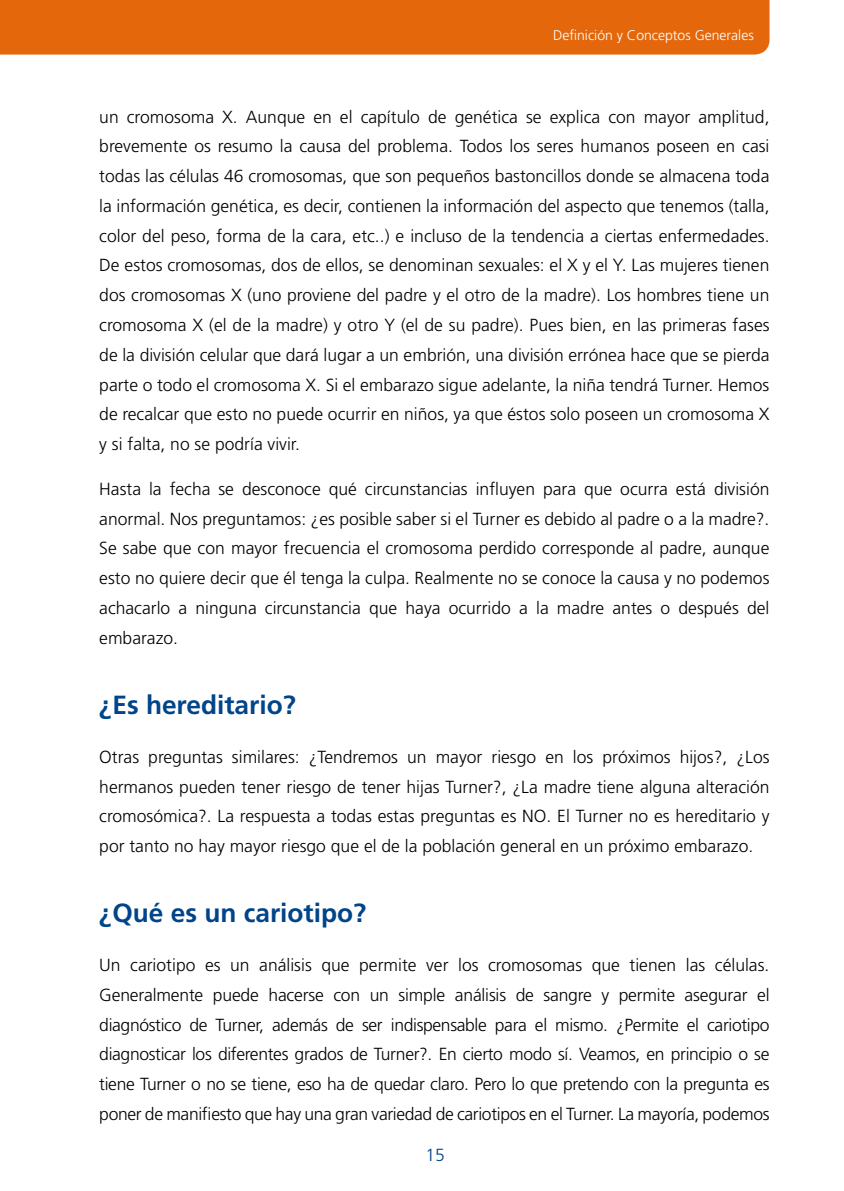
<style>
.page{position:relative;width:844px;height:1191px;background:#fff}
.page>*{position:absolute;margin:0;border:0;box-sizing:border-box;transform-origin:0 0}
.t1{font:700 26.25px "Frutiger";color:#004489}
.t2{font:300 17.5px/29.8px "Frutiger";color:#000;text-align:justify}
.t3{font:300 17.5px "Frutiger";color:#004489}
.t4{font:300 14px "Frutiger";color:#fff}
</style>
<div class="page">
<div style="left:0;top:0;width:769px;height:55px;background:#e4680b"></div>
<p class="t4" style="left:553px;top:27px;width:202px">Definición y Conceptos Generales</p>
<p class="t2" style="left:99px;top:102px;width:671px">un cromosoma X. Aunque en el capítulo de genética se explica con mayor amplitud, brevemente os resumo la causa del problema. Todos los seres humanos poseen en casi todas las células 46 cromosomas, que son pequeños bastoncillos donde se almacena toda la información genética, es decir, contienen la información del aspecto que tenemos (talla, color del peso, forma de la cara, etc..) e incluso de la tendencia a ciertas enfermedades.<br>De estos cromosomas, dos de ellos, se denominan sexuales: el X y el Y. Las mujeres tienen dos cromosomas X (uno proviene del padre y el otro de la madre). Los hombres tiene un cromosoma X (el de la madre) y otro Y (el de su padre). Pues bien, en las primeras fases de la división celular que dará lugar a un embrión, una división errónea hace que se pierda parte o todo el cromosoma X. Si el embarazo sigue adelante, la niña tendrá Turner. Hemos de recalcar que esto no puede ocurrir en niños, ya que éstos solo poseen un cromosoma X y si falta, no se podría vivir.</p>
<p class="t2" style="left:99px;top:474px;width:671px">Hasta la fecha se desconoce qué circunstancias influyen para que ocurra está división anormal. Nos preguntamos: ¿es posible saber si el Turner es debido al padre o a la madre?.<br>Se sabe que con mayor frecuencia el cromosoma perdido corresponde al padre, aunque esto no quiere decir que él tenga la culpa. Realmente no se conoce la causa y no podemos achacarlo a ninguna circunstancia que haya ocurrido a la madre antes o después del embarazo.</p>
<h1 class="t1" style="left:99px;top:689px;width:198px">¿Es hereditario?</h1>
<p class="t2" style="left:99px;top:741px;width:671px">Otras preguntas similares: ¿Tendremos un mayor riesgo en los próximos hijos?, ¿Los hermanos pueden tener riesgo de tener hijas Turner?, ¿La madre tiene alguna alteración cromosómica?. La respuesta a todas estas preguntas es NO. El Turner no es hereditario y por tanto no hay mayor riesgo que el de la población general en un próximo embarazo.</p>
<h1 class="t1" style="left:99px;top:897px;width:268px">¿Qué es un cariotipo?</h1>
<p class="t2" style="left:99px;top:950px;width:671px">Un cariotipo es un análisis que permite ver los cromosomas que tienen las células.<br>Generalmente puede hacerse con un simple análisis de sangre y permite asegurar el diagnóstico de Turner, además de ser indispensable para el mismo. ¿Permite el cariotipo diagnosticar los diferentes grados de Turner?. En cierto modo sí. Veamos, en principio o se tiene Turner o no se tiene, eso ha de quedar claro. Pero lo que pretendo con la pregunta es poner de manifiesto que hay una gran variedad de cariotipos en el Turner. La mayoría, podemos</p>
<p class="t3" style="left:425px;top:1145px;width:21px">15</p>
</div>
